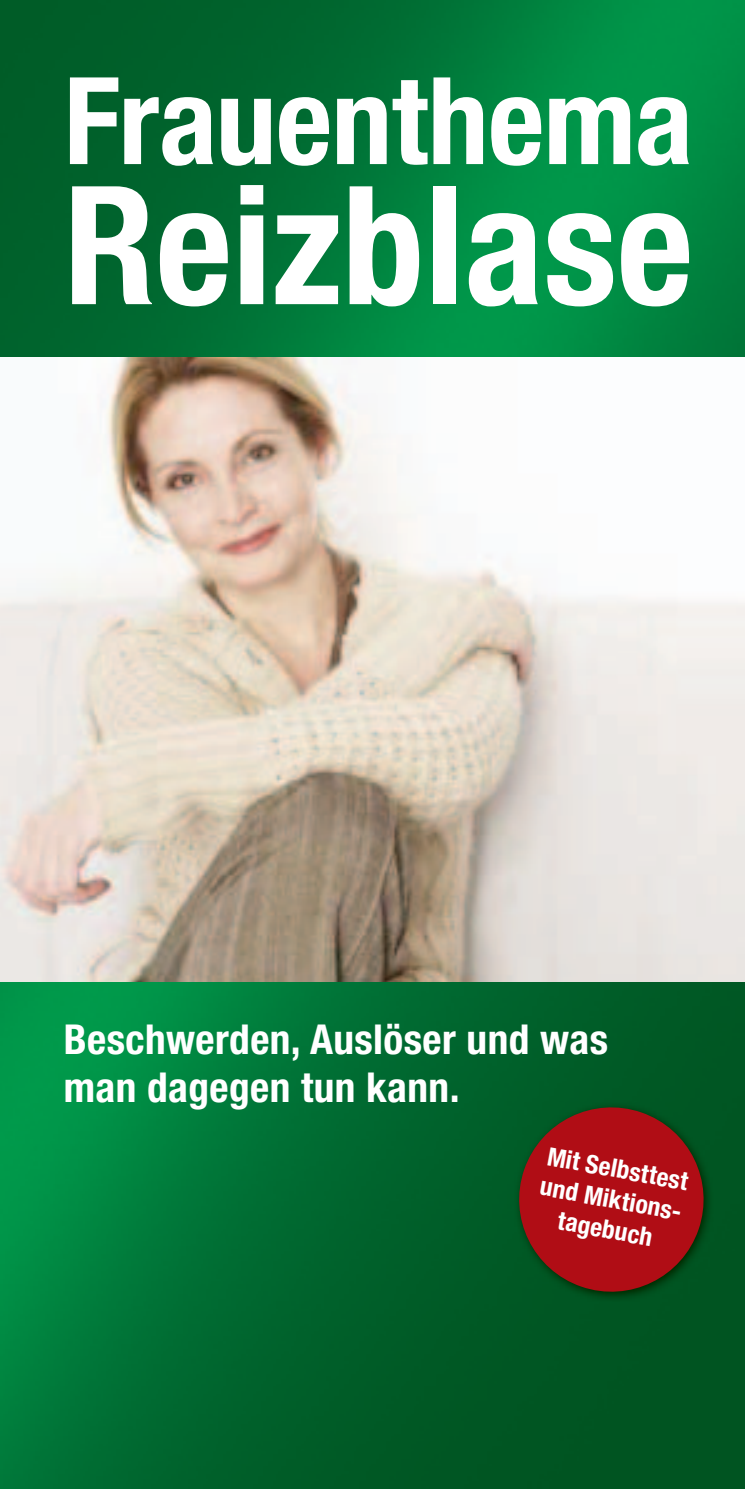
<style>
.page{position:relative;width:745px;height:1489px;background:#fff}
.page>*{position:absolute;margin:0;border:0;box-sizing:border-box;transform-origin:0 0}
.t1{font:700 condensed 165px "Helvetica Neue LT Pro";color:#fff}
.t2{font:700 condensed 121.25px "Helvetica Neue LT Pro";letter-spacing:-.005em;color:#fff}
.t3{font:700 condensed 41.25px/47.5px "Helvetica Neue LT Pro";letter-spacing:.01em;color:#fff}
.t4{font:700 condensed 25.5px/30.5px "Helvetica Neue LT Pro";color:#fff;text-align:center}
</style>
<div class="page">
<img style="left:0;top:0;width:744px;height:1488px">
<img style="left:0;top:357px;width:744px;height:624px">
<svg style="left:507px;top:1095px;width:207px;height:208px;background:#6c2819"></svg>
<h2 class="t2" style="left:64px;top:47px;width:630px">Frauenthema</h2>
<h1 class="t1" style="left:64px;top:145px;width:630px">Reizblase</h1>
<p class="t3" style="left:64px;top:1015px;width:545px">Beschwerden, Auslöser und was man dagegen tun kann.</p>
<p class="t4" style="left:548px;top:1140px;width:148px;rotate:10deg">Mit Selbsttest und Miktions&shy;tagebuch</p>
</div>
